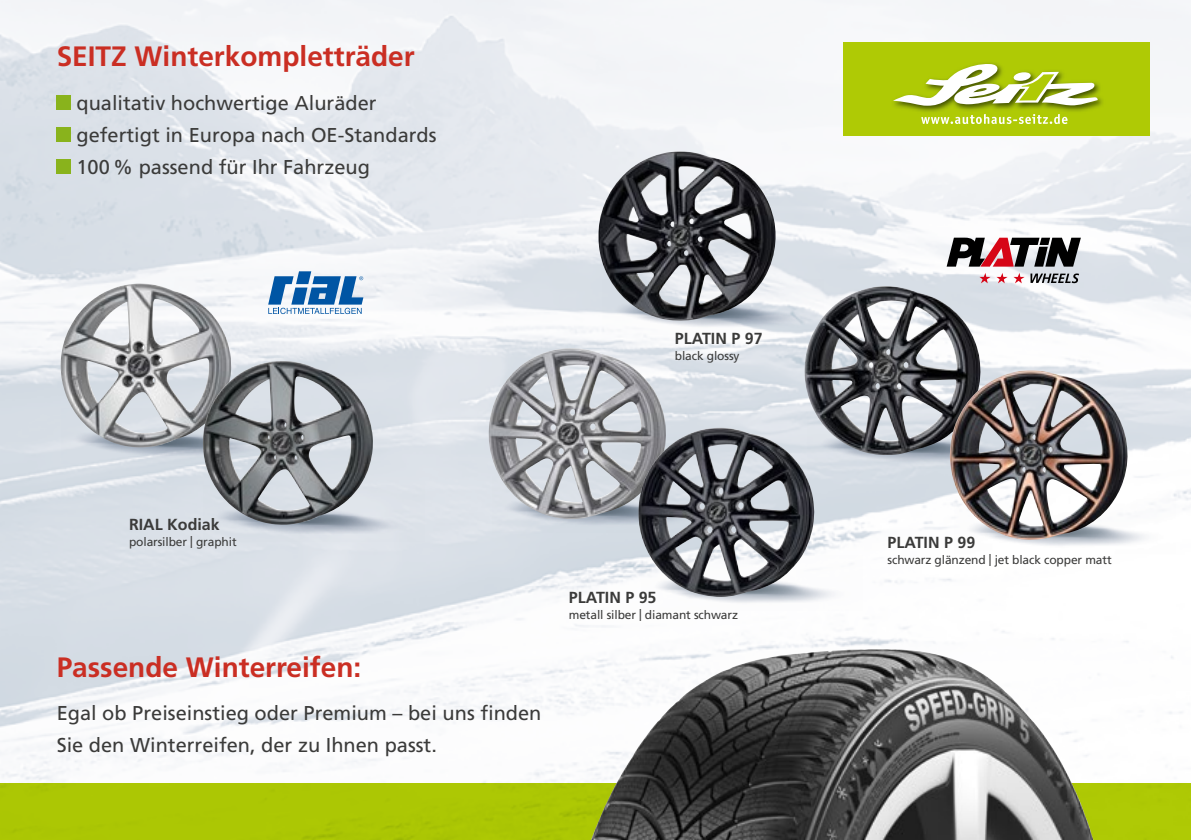
<style>
.page{position:relative;width:1191px;height:840px;background:#fff}
.page>*{position:absolute;margin:0;border:0;box-sizing:border-box;transform-origin:0 0}
.t1{font:700 28px "Frutiger LT Std";color:#ca2e23}
.t2{font:20px/32px "Frutiger LT Std";color:#3b3b3a}
.t3{font:700 16px "Frutiger LT Std";color:#3b3b3a}
.t4{font:12px "Frutiger LT Com";letter-spacing:-.01em;color:#3b3b3a}
</style>
<div class="page">
<img style="left:0;top:0;width:1190px;height:782px">
<div style="left:0;top:782px;width:1191px;height:57px;background:#afca05"></div>
<div style="left:843px;top:43px;width:306px;height:93px;background:#afca05"></div>
<img style="left:896px;top:63px;width:207px;height:49px">
<svg style="left:893px;top:64px;width:204px;height:42px"></svg>
<svg style="left:921px;top:114px;width:146px;height:10px"></svg>
<div style="left:57px;top:96px;width:14px;height:14px;background:#89b31c"></div>
<div style="left:57px;top:128px;width:14px;height:14px;background:#89b31c"></div>
<div style="left:57px;top:160px;width:14px;height:14px;background:#89b31c"></div>
<img style="left:815px;top:455px;width:134px;height:13px">
<img style="left:804px;top:286px;width:177px;height:169px">
<img style="left:954px;top:498px;width:221px;height:55px">
<img style="left:949px;top:370px;width:179px;height:170px">
<img style="left:602px;top:279px;width:221px;height:55px">
<img style="left:598px;top:151px;width:178px;height:173px">
<svg style="left:268px;top:271px;width:95px;height:43px"></svg>
<svg style="left:946px;top:237px;width:134px;height:29px"></svg>
<svg style="left:979px;top:273px;width:11px;height:10px"></svg>
<svg style="left:996px;top:273px;width:11px;height:10px"></svg>
<svg style="left:1013px;top:273px;width:11px;height:10px"></svg>
<svg style="left:1030px;top:273px;width:49px;height:10px"></svg>
<img style="left:61px;top:447px;width:142px;height:16px">
<img style="left:60px;top:283px;width:171px;height:164px">
<img style="left:203px;top:485px;width:221px;height:56px">
<img style="left:203px;top:360px;width:170px;height:164px">
<img style="left:492px;top:519px;width:146px;height:12px">
<img style="left:488px;top:348px;width:179px;height:171px">
<img style="left:641px;top:555px;width:222px;height:55px">
<img style="left:638px;top:427px;width:177px;height:169px">
<img style="left:591px;top:648px;width:502px;height:191px">
<hr style="left:1190px;top:0;width:1px;height:777px;background:#afca05">
<h1 class="t1" style="left:57px;top:40px;width:359px">SEITZ Winterkompletträder</h1>
<p class="t2" style="left:76px;top:87px;width:362px">qualitativ hochwertige Aluräder gefertigt in Europa nach OE-Standards<br>100 % passend für Ihr Fahrzeug</p>
<p class="t3" style="left:675px;top:328px;width:89px">PLATIN P 97</p>
<p class="t4" style="left:675px;top:348px;width:66px">black glossy</p>
<p class="t3" style="left:129px;top:514px;width:92px">RIAL Kodiak</p>
<p class="t4" style="left:129px;top:534px;width:109px">polarsilber | graphit</p>
<h1 class="t1" style="left:57px;top:650px;width:306px">Passende Winterreifen:</h1>
<p class="t2" style="left:57px;top:696px;width:486px">Egal ob Preiseinstieg oder Premium – bei uns finden<br>Sie den Winterreifen, der zu Ihnen passt.</p>
<p class="t3" style="left:569px;top:587px;width:89px">PLATIN P 95</p>
<p class="t4" style="left:569px;top:607px;width:171px">metall silber | diamant schwarz</p>
<p class="t3" style="left:887px;top:533px;width:89px">PLATIN P 99</p>
<p class="t4" style="left:887px;top:553px;width:226px">schwarz glänzend | jet black copper matt</p>
</div>
